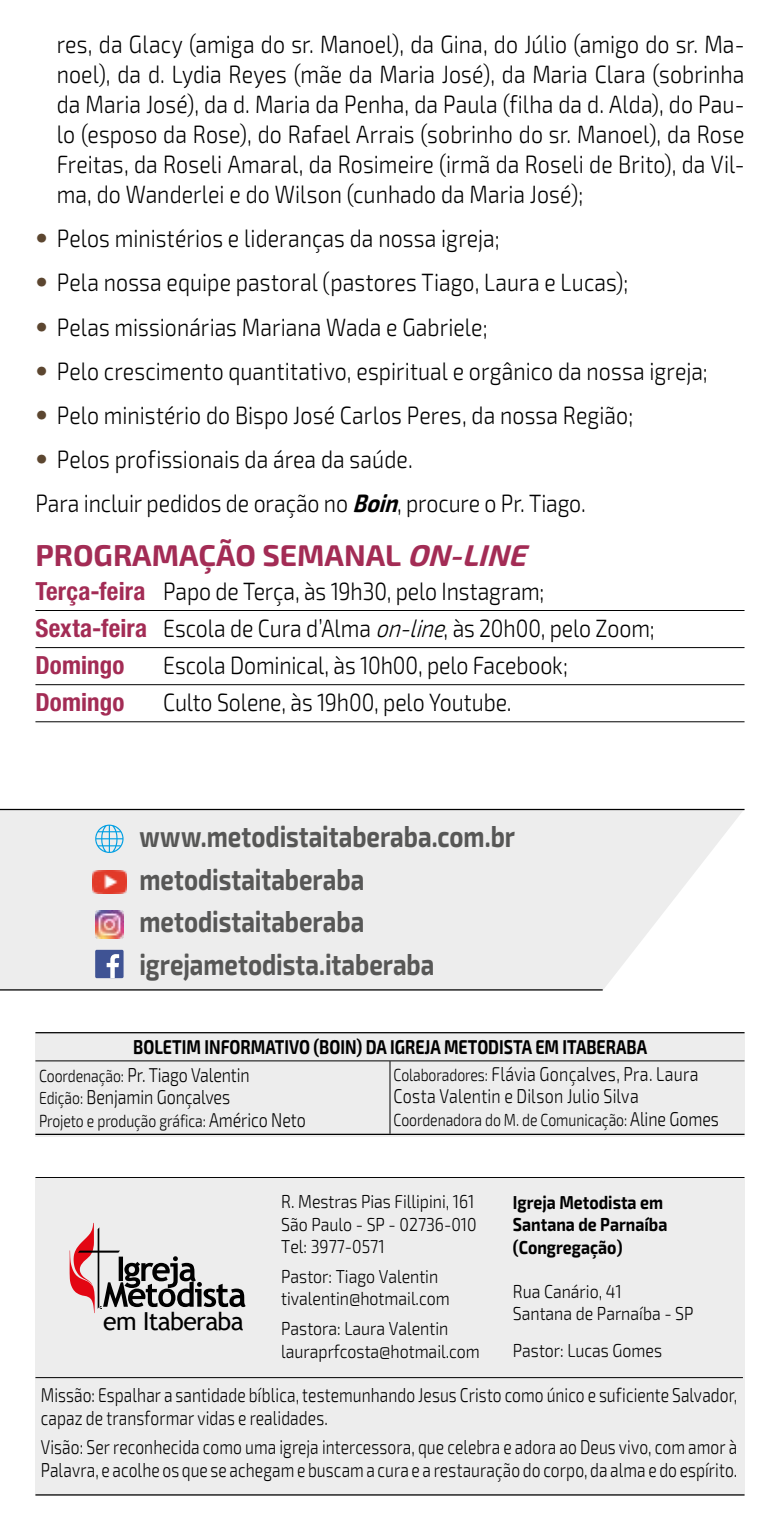
<style>
.page{position:relative;width:780px;height:1531px;background:#fff}
.page>*{position:absolute;margin:0;border:0;box-sizing:border-box;transform-origin:0 0}
.t1{font:700 30px/42.5px "Exo 2";color:#575756;scale:.8 1}
.t2{font:700 30px "Exo 2";color:#a32c55}
.t3{font:300 25px/30px "Exo 2";color:#000;scale:.85 1}
.t4{font:700 condensed 25px "Helvetica Neue LT Std";letter-spacing:.005em;color:#a32c55}
.t5{font:24.75px "Trebuchet MS";letter-spacing:-.025em;color:#000}
.t6{font:300 20px/22.5px "Exo 2";letter-spacing:.005em;color:#000;scale:.78 1}
.t7{font:300 20px/22.5px "Exo 2";letter-spacing:.005em;color:#000;scale:.8 1}
.t8{font:700 20px "Exo 2";color:#000;scale:.8 1}
.t9{font:300 18.75px/22.5px "Exo 2";color:#000;scale:.85 1}
.t10{font:700 18.75px/22.5px "Exo 2";color:#000;scale:.85 1}
.t11{font:300 17.5px "Exo 2";letter-spacing:-.005em;color:#000;scale:.8 1}
.s1{font-family:"Helvetica Neue LT Std";font-weight:700;font-stretch:condensed;color:#5c4630}
.s2{font-weight:700;font-style:italic}
.s3{font-style:italic}
.s4{font-family:"Helvetica Neue LT Std";font-weight:700;font-stretch:condensed;color:#a32c55}
.s5{font-size:17.5px}
.s6{font-size:20px}
</style>
<div class="page">
<div style="left:35px;top:1177px;width:709px;height:318px;background:#ededed"></div>
<hr style="left:35px;top:1494px;width:709px;height:1px;background:#000">
<hr style="left:35px;top:1377px;width:708px;height:1px;background:#000">
<svg style="left:69px;top:1223px;width:177px;height:90px"></svg>
<hr style="left:35px;top:610px;width:709px;height:1px;background:#000">
<hr style="left:35px;top:647px;width:709px;height:1px;background:#000">
<hr style="left:35px;top:684px;width:709px;height:1px;background:#000">
<hr style="left:35px;top:721px;width:709px;height:1px;background:#000">
<div style="left:35px;top:1032px;width:709px;height:104px;background:#ededed"></div>
<hr style="left:35px;top:1060px;width:355px;height:1px;background:#000">
<hr style="left:390px;top:1060px;width:354px;height:1px;background:#000">
<hr style="left:389px;top:1061px;width:1px;height:73px;background:#000">
<hr style="left:35px;top:1032px;width:355px;height:1px;background:#000">
<hr style="left:390px;top:1032px;width:354px;height:1px;background:#000">
<hr style="left:35px;top:1134px;width:355px;height:1px;background:#000">
<hr style="left:390px;top:1134px;width:354px;height:1px;background:#000">
<svg style="left:0;top:810px;width:744px;height:180px;fill:#ededed"></svg>
<hr style="left:0;top:809px;width:744px;height:1px;background:#000">
<hr style="left:0;top:989px;width:602px;height:1px;background:#000">
<svg style="left:95px;top:824px;width:28px;height:29px"></svg>
<img style="left:92px;top:870px;width:35px;height:24px">
<img style="left:95px;top:910px;width:28px;height:28px">
<div style="left:95px;top:950px;width:28px;height:28px;background:#3f5394;border-radius:2px"></div>
<svg style="left:107px;top:954px;width:12px;height:24px"></svg>
<p class="t3" style="left:57px;top:30px;width:810px;text-align:justify">res, da Glacy (amiga do sr. Manoel), da Gina, do Júlio (amigo do sr. Ma&shy;noel), da d. Lydia Reyes (mãe da Maria José), da Maria Clara (sobrinha da Maria José), da d. Maria da Penha, da Paula (filha da d. Alda), do Pau&shy;lo (esposo da Rose), do Rafael Arrais (sobrinho do sr. Manoel), da Rose Freitas, da Roseli Amaral, da Rosimeire (irmã da Roseli de Brito), da Vil&shy;ma, do Wanderlei e do Wilson (cunhado da Maria José);</p>
<p class="t3" style="left:35px;top:224px;width:547px"><span class="s1">•</span> Pelos ministérios e lideranças da nossa igreja;</p>
<p class="t3" style="left:35px;top:268px;width:699px"><span class="s1">•</span> Pela nossa equipe pastoral (pastores Tiago, Laura e Lucas);</p>
<p class="t3" style="left:35px;top:312px;width:533px"><span class="s1">•</span> Pelas missionárias Mariana Wada e Gabriele;</p>
<p class="t3" style="left:35px;top:356px;width:792px"><span class="s1">•</span> Pelo crescimento quantitativo, espiritual e orgânico da nossa igreja;</p>
<p class="t3" style="left:35px;top:401px;width:704px"><span class="s1">•</span> Pelo ministério do Bispo José Carlos Peres, da nossa Região;</p>
<p class="t3" style="left:35px;top:438px;width:649px;line-height:44.2px"><span class="s1">•</span> Pelos profissionais da área da saúde.<br>Para incluir pedidos de oração no <span class="s2">Boin</span>, procure o Pr. Tiago.</p>
<p class="t2" style="left:35px;top:537px;width:501px">PROGRAMAÇÃO SEMANAL <span class="s3">ON-LINE</span></p>
<p class="t3" style="left:35px;top:573px;width:730px;line-height:37px"><span class="s4">Terça-feira</span> Papo de Terça, às 19h30, pelo Instagram;<br><span class="s4">Sexta-feira</span> Escola de Cura d’Alma <span class="s3">on-line</span>, às 20h00, pelo Zoom;</p>
<p class="t4" style="left:35px;top:650px;width:90px">Domingo</p>
<p class="t3" style="left:163px;top:650px;width:477px">Escola Dominical, às 10h00, pelo Facebook;</p>
<p class="t4" style="left:35px;top:687px;width:90px">Domingo</p>
<p class="t3" style="left:163px;top:687px;width:411px">Culto Solene, às 19h00, pelo Youtube.</p>
<p class="t1" style="left:139px;top:816px;width:471px">www.metodistaitaberaba.com.br metodistaitaberaba metodistaitaberaba igrejametodista.itaberaba</p>
<p class="t8" style="left:133px;top:1035px;width:26px">Boletim</p>
<p class="t8" style="left:204px;top:1035px;width:45px">Informati</p>
<p class="t8" style="left:289px;top:1035px;width:145px">vo (Boin) da Igreja</p>
<p class="t8" style="left:444px;top:1035px;width:31px">Metodista</p>
<p class="t8" style="left:535px;top:1035px;width:54px">em Itaberaba</p>
<p class="t7" style="left:39px;top:1064px;width:265px"><span class="s5">Coordenação:</span> Pr. Tiago Valentin<br><span class="s5">Edição:</span> Benjamin Gonçalves</p>
<p class="t11" style="left:39px;top:1111px;width:335px">Projeto e produção gráfica: <span class="s6">Américo Neto</span></p>
<p class="t7" style="left:393px;top:1063px;width:383px"><span class="s5">Colaboradores:</span> Flávia Gonçalves, Pra. Laura<br>Costa Valentin e Dilson Julio Silva</p>
<p class="t11" style="left:393px;top:1109px;width:408px">Coordenadora do M. de Comunicação: <span class="s6">Aline Gomes</span></p>
<p class="t5" style="left:103px;top:1306px;width:142px">em Itaberaba</p>
<p class="t9" style="left:281px;top:1191px;width:231px;text-align:justify">R. Mestras Pias Fillipini, 161<br>São Paulo - SP - 02736-010<br>Tel: 3977-0571</p>
<p class="t9" style="left:281px;top:1265px;width:200px">Pastor: Tiago Valentin tivalentin@hotmail.com</p>
<p class="t9" style="left:281px;top:1317px;width:235px">Pastora: Laura Valentin lauraprfcosta@hotmail.com</p>
<p class="t10" style="left:513px;top:1191px;width:183px">Igreja Metodista em<br>Santana de Parnaíba (Congregação)</p>
<p class="t9" style="left:513px;top:1280px;width:214px">Rua Canário, 41<br>Santana de Parnaíba - SP</p>
<p class="t9" style="left:513px;top:1339px;width:177px">Pastor: Lucas Gomes</p>
<p class="t6" style="left:41px;top:1384px;width:894px">Missão: Espalhar a santidade bíblica, testemunhando Jesus Cristo como único e suficiente Salvador, capaz de transformar vidas e realidades.</p>
<p class="t6" style="left:41px;top:1436px;width:894px">Visão: Ser reconhecida como uma igreja intercessora, que celebra e adora ao Deus vivo, com amor à<br>Palavra, e acolhe os que se achegam e buscam a cura e a restauração do corpo, da alma e do espírito.</p>
</div>
